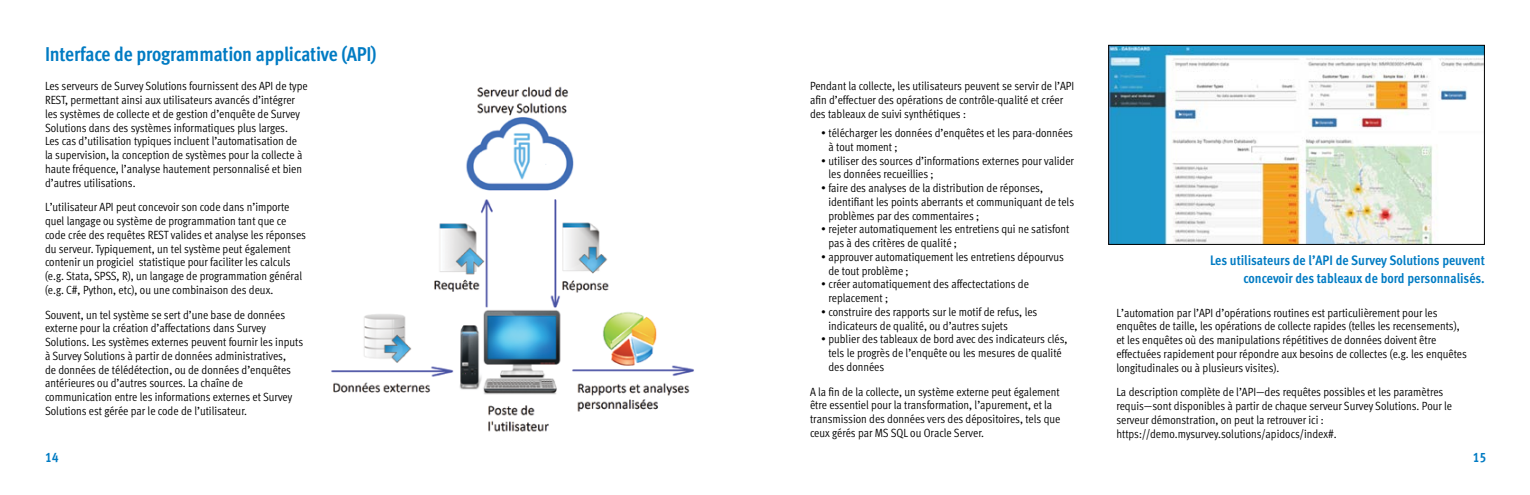
<style>
.page{position:relative;width:1530px;height:495px;background:#fff}
.page>*{position:absolute;margin:0;border:0;box-sizing:border-box;transform-origin:0 0}
.t1{font:20px "Meta Cond Bold LF";letter-spacing:-.01em;color:#007bc3}
.t2{font:13.75px/18.8px "Meta Cond Bold LF";color:#007bc3;text-align:right}
.t3{font:11.88px/13.8px "Meta Cond Normal LF";color:#000}
</style>
<div class="page">
<img style="left:1110px;top:47px;width:373px;height:196px">
<div style="left:1108px;top:45px;width:377px;height:200px;border:1px solid #000"></div>
<img style="left:331px;top:86px;width:363px;height:346px">
<h1 class="t1" style="left:45px;top:42px;width:333px">Interface de programmation applicative (API)</h1>
<p class="t3" style="left:45px;top:79px;width:264px">Les serveurs de Survey Solutions fournissent des API de type REST, permettant ainsi aux utilisateurs avancés d’intégrer les systèmes de collecte et de gestion d’enquête de Survey Solutions dans des systèmes informatiques plus larges.<br>Les cas d’utilisation typiques incluent l’automatisation de la supervision, la conception de systèmes pour la collecte à haute fréquence, l’analyse hautement personnalisé et bien d’autres utilisations.</p>
<p class="t3" style="left:45px;top:200px;width:263px">L’utilisateur API peut concevoir son code dans n’importe quel langage ou système de programmation tant que ce code crée des requêtes REST valides et analyse les réponses du serveur. Typiquement, un tel système peut également contenir un progiciel statistique pour faciliter les calculs (e.g. Stata, SPSS, R), un langage de programmation général (e.g. C#, Python, etc), ou une combinaison des deux.</p>
<p class="t3" style="left:45px;top:308px;width:260px">Souvent, un tel système se sert d’une base de données externe pour la création d’affectations dans Survey Solutions. Les systèmes externes peuvent fournir les inputs à Survey Solutions à partir de données administratives,<br>de données de télédétection, ou de données d’enquêtes antérieures ou d’autres sources. La chaîne de communication entre les informations externes et Survey Solutions est gérée par le code de l’utilisateur.</p>
<p class="t2" style="left:45px;top:448px;width:15px">14</p>
<p class="t3" style="left:810px;top:79px;width:266px">Pendant la collecte, les utilisateurs peuvent se servir de l’API afin d’effectuer des opérations de contrôle-qualité et créer des tableaux de suivi synthétiques :</p>
<p class="t3" style="left:828px;top:126px;width:246px;text-indent:-7px">• télécharger les données d’enquêtes et les para-données à tout moment ;</p>
<p class="t3" style="left:828px;top:154px;width:247px;text-indent:-7px">• utiliser des sources d’informations externes pour valider les données recueillies ;</p>
<p class="t3" style="left:828px;top:181px;width:247px;text-indent:-7px">• faire des analyses de la distribution de réponses, identifiant les points aberrants et communiquant de tels problèmes par des commentaires ;</p>
<p class="t3" style="left:828px;top:222px;width:243px;text-indent:-7px">• rejeter automatiquement les entretiens qui ne satisfont pas à des critères de qualité ;</p>
<p class="t3" style="left:828px;top:250px;width:237px;text-indent:-7px">• approuver automatiquement les entretiens dépourvus de tout problème ;</p>
<p class="t3" style="left:828px;top:277px;width:202px;text-indent:-7px">• créer automatiquement des affectectations de replacement ;</p>
<p class="t3" style="left:828px;top:305px;width:210px;text-indent:-7px">• construire des rapports sur le motif de refus, les indicateurs de qualité, ou d’autres sujets</p>
<p class="t3" style="left:828px;top:332px;width:241px;text-indent:-7px">• publier des tableaux de bord avec des indicateurs clés, tels le progrès de l’enquête ou les mesures de qualité des données</p>
<p class="t3" style="left:810px;top:385px;width:252px">A la fin de la collecte, un système externe peut également être essentiel pour la transformation, l’apurement, et la transmission des données vers des dépositoires, tels que ceux gérés par MS SQL ou Oracle Server.</p>
<p class="t2" style="left:1210px;top:250px;width:276px">Les utilisateurs de l’API de Survey Solutions peuvent concevoir des tableaux de bord personnalisés.</p>
<p class="t3" style="left:1116px;top:306px;width:352px">L’automation par l’API d’opérations routines est particulièrement pour les enquêtes de taille, les opérations de collecte rapides (telles les recensements), et les enquêtes où des manipulations répétitives de données doivent être effectuées rapidement pour répondre aux besoins de collectes (e.g. les enquêtes longitudinales ou à plusieurs visites).</p>
<p class="t3" style="left:1116px;top:385px;width:337px">La description complète de l’API—des requêtes possibles et les paramètres requis—sont disponibles à partir de chaque serveur Survey Solutions. Pour le serveur démonstration, on peut la retrouver ici : https://demo.mysurvey.solutions/apidocs/index#.</p>
<p class="t2" style="left:1473px;top:448px;width:15px">15</p>
</div>
